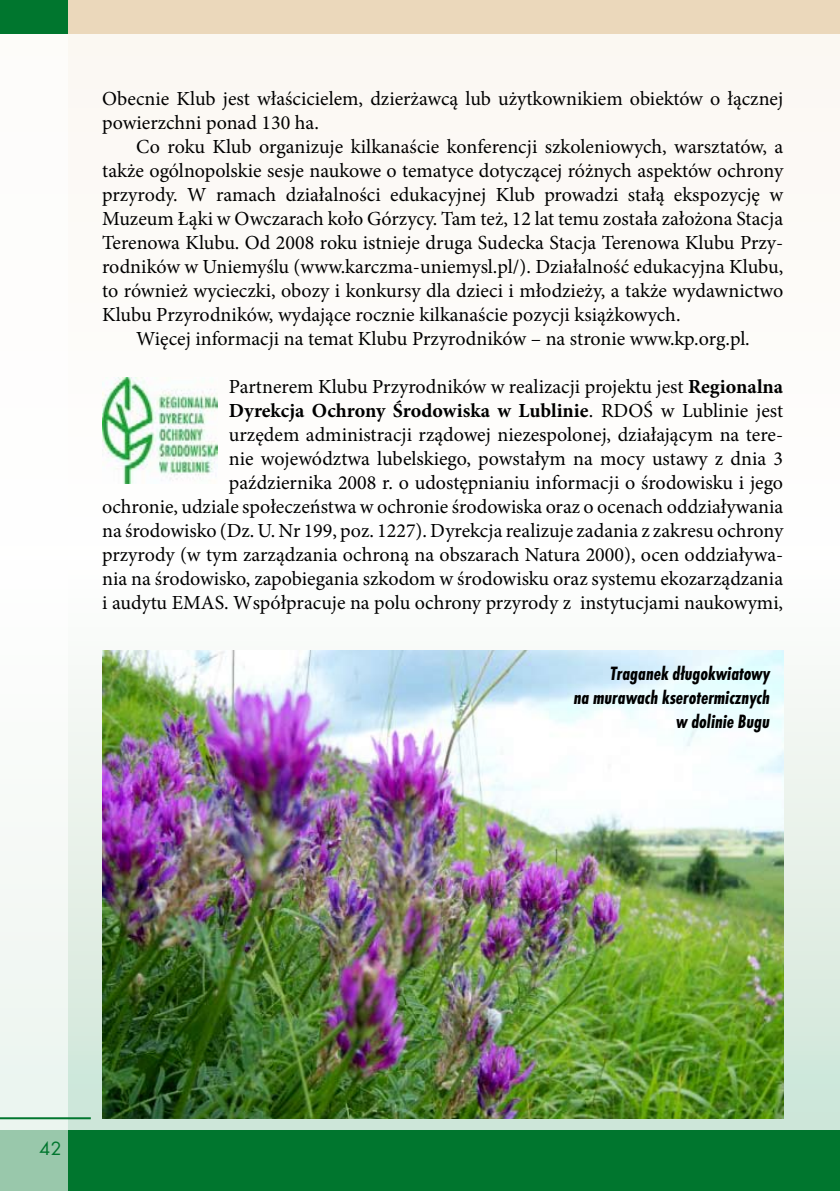
<style>
.page{position:relative;width:840px;height:1191px;background:#fff}
.page>*{position:absolute;margin:0;border:0;box-sizing:border-box;transform-origin:0 0}
.t1{font:20px/24px "Minion Pro";color:#000}
.t2{font:italic 20px/24px "Futur TEE Bol Con";color:#000;text-align:right}
.t3{font:20px "Futur TEE";color:#00762e}
.s1{font-weight:700}
</style>
<div class="page">
<div style="left:0;top:0;width:839px;height:1191px;background:linear-gradient(to bottom,#fff,#d6eade)"></div>
<div style="left:0;top:1130px;width:839px;height:61px;background:#00762e"></div>
<svg style="left:839px;top:34px;width:1px;height:1096px"></svg>
<hr style="left:839px;top:1130px;width:1px;height:61px;background:#00762e">
<img style="left:102px;top:378px;width:115px;height:105px">
<img style="left:102px;top:650px;width:680px;height:469px">
<svg style="left:0;top:34px;width:68px;height:1157px"></svg>
<hr style="left:0;top:1117px;width:91px;height:2px;background:#00762e">
<div style="left:0;top:0;width:839px;height:34px;background:#ebd8bb"></div>
<div style="left:0;top:0;width:68px;height:34px;background:#00762e"></div>
<hr style="left:839px;top:0;width:1px;height:34px;background:#ebd8bb">
<p class="t1" style="left:102px;top:87px;width:682px">Obecnie Klub jest właścicielem, dzierżawcą lub użytkownikiem obiektów o łącznej powierzchni ponad 130 ha.</p>
<p class="t1" style="left:136px;top:135px;width:648px">Co roku Klub organizuje kilkanaście konferencji szkoleniowych, warsztatów, a</p>
<p class="t1" style="left:102px;top:159px;width:682px">także ogólnopolskie sesje naukowe o tematyce dotyczącej różnych aspektów ochrony</p>
<p class="t1" style="left:102px;top:183px;width:682px">przyrody. W ramach działalności edukacyjnej Klub prowadzi stałą ekspozycję w</p>
<p class="t1" style="left:102px;top:207px;width:682px">Muzeum Łąki w Owczarach koło Górzycy. Tam też, 12 lat temu została założona Stacja</p>
<p class="t1" style="left:102px;top:231px;width:682px">Terenowa Klubu. Od 2008 roku istnieje druga Sudecka Stacja Terenowa Klubu Przy-</p>
<p class="t1" style="left:102px;top:255px;width:682px">rodników w Uniemyślu (www.karczma-uniemysl.pl/). Działalność edukacyjna Klubu,</p>
<p class="t1" style="left:102px;top:279px;width:682px">to również wycieczki, obozy i konkursy dla dzieci i młodzieży, a także wydawnictwo</p>
<p class="t1" style="left:102px;top:303px;width:579px">Klubu Przyrodników, wydające rocznie kilkanaście pozycji książkowych.</p>
<p class="t1" style="left:136px;top:327px;width:614px">Więcej informacji na temat Klubu Przyrodników – na stronie www.kp.org.pl.</p>
<p class="t1" style="left:102px;top:375px;width:682px;text-align:right">Partnerem Klubu Przyrodników w realizacji projektu jest <span class="s1">Regionalna<br>Dyrekcja Ochrony Środowiska w Lublinie</span>. RDOŚ w Lublinie jest<br>urzędem administracji rządowej niezespolonej, działającym na tere-<br>nie województwa lubelskiego, powstałym na mocy ustawy z dnia 3<br>października 2008 r. o udostępnianiu informacji o środowisku i jego<br>ochronie, udziale społeczeństwa w ochronie środowiska oraz o ocenach oddziaływania na środowisko (Dz. U. Nr 199, poz. 1227). Dyrekcja realizuje zadania z zakresu ochrony przyrody (w tym zarządzania ochroną na obszarach Natura 2000), ocen oddziaływa&shy;nia na środowisko, zapobiegania szkodom w środowisku oraz systemu ekozarządzania i audytu EMAS. Współpracuje na polu ochrony przyrody z instytucjami naukowymi,</p>
<p class="t2" style="left:573px;top:661px;width:197px">Traganek długokwiatowy<br>na murawach kserotermicznych w dolinie Bugu</p>
<p class="t3" style="left:39px;top:1136px;width:12px">42</p>
</div>
